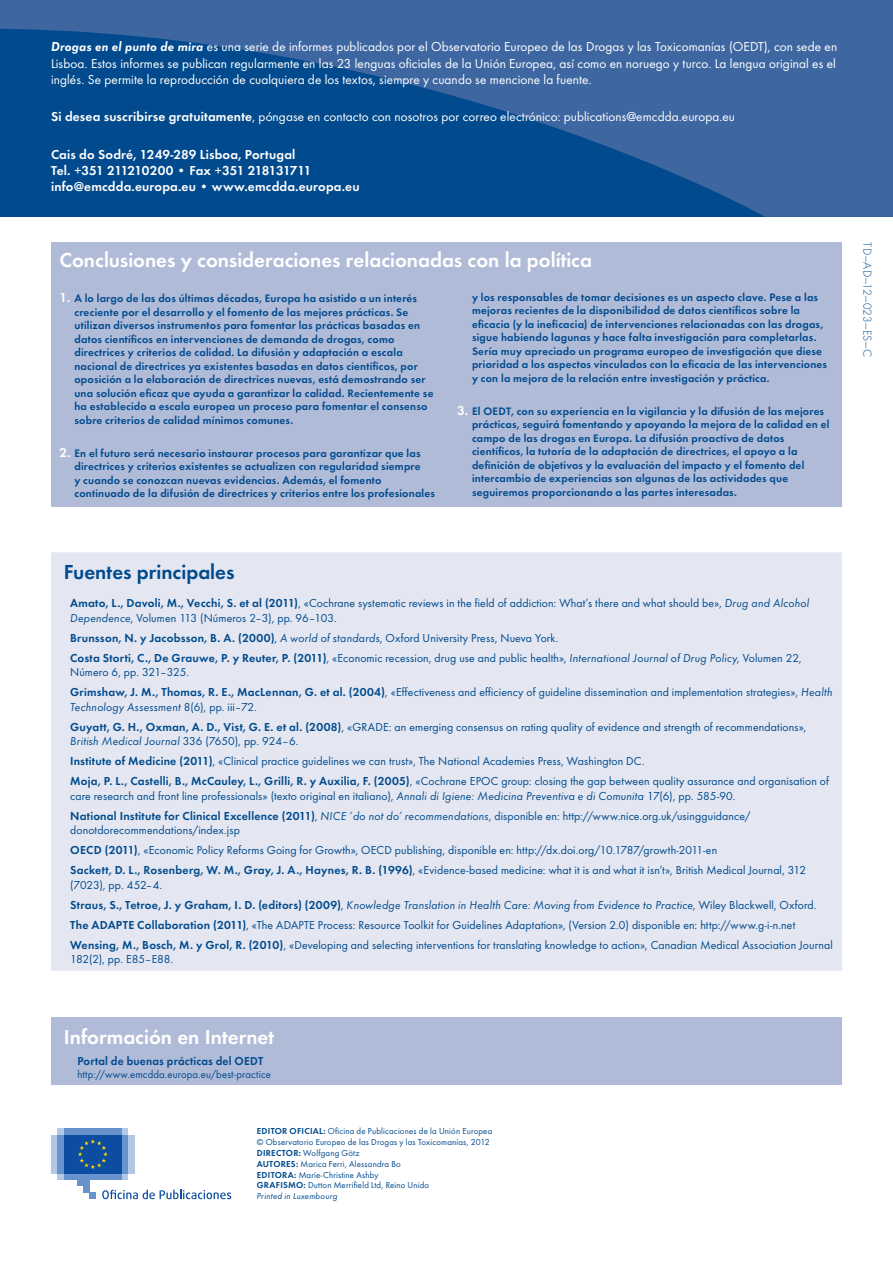
<style>
.page{position:relative;width:893px;height:1263px;background:#fff}
.page>*{position:absolute;margin:0;border:0;box-sizing:border-box;transform-origin:0 0}
.Titre_Box_1{font:21px "Futura Dem";color:#fff}
.Titre_Box_2{font:21px "Futura Dem";color:#004a8d}
.Header_page_4{font:13.5px/16.2px "Futura Boo";letter-spacing:.01em;color:#fff;text-align:justify}
.Header_page_4-2{font:13.5px/16.2px "Futura Dem";letter-spacing:.01em;color:#fff}
.Texte_Box_2{font:12px/14.4px "Futura Boo";letter-spacing:.015em;color:#004a8d}
.Texte_Box_2-2{font:12px "Futura Boo Obl";letter-spacing:.015em;color:#004a8d}
.Texte_Box_Web_Inform{font:12px "Futura Dem";letter-spacing:.015em;color:#004a8d}
.Texte_page_interieur{font:300 12px "Futura";letter-spacing:.005em;color:#004a8d}
.Texte_box_1{font:11.25px/13.5px "Futura Dem";letter-spacing:.02em;color:#004a8d}
.Texte_Box_Web_Inform-2{font:11.25px "Futura Boo";letter-spacing:.015em;color:#004a8d}
.Texte_Ours{font:9px "Futura Boo";letter-spacing:.02em;color:#004a8d}
.Texte_Ours-2{font:9px "Futura Boo Obl";letter-spacing:.02em;color:#004a8d}
.s1{font-family:"Futura Dem Obl"}
.s2{font-family:"Futura Dem"}
.s3{font-size:13.5px;color:#fff}
.s4{font-family:"Futura Boo Obl"}
.s5{font-family:"Futura Boo"}
</style>
<div class="page">
<svg style="left:0;top:0;width:893px;height:217px;background:#1f5897"></svg>
<div style="left:51px;top:552px;width:791px;height:419px;background:#e4e7f1"></div>
<div style="left:51px;top:1017px;width:791px;height:68px;background:#b0bbd8"></div>
<div style="left:57px;top:1173px;width:71px;height:7px;background:#b3c8e5"></div>
<div style="left:57px;top:1128px;width:71px;height:7px;background:#b3c8e5"></div>
<div style="left:64px;top:1128px;width:58px;height:7px;background:#6892cc"></div>
<div style="left:64px;top:1173px;width:58px;height:7px;background:#6892cc"></div>
<div style="left:122px;top:1135px;width:6px;height:38px;background:#6892cc"></div>
<div style="left:128px;top:1135px;width:7px;height:38px;background:#b3c8e5"></div>
<div style="left:57px;top:1135px;width:7px;height:38px;background:#6892cc"></div>
<div style="left:51px;top:1135px;width:6px;height:38px;background:#b3c8e5"></div>
<div style="left:77px;top:1173px;width:13px;height:13px;background:#6892cc"></div>
<div style="left:83px;top:1173px;width:7px;height:19px;background:#6892cc"></div>
<div style="left:90px;top:1192px;width:6px;height:7px;background:#6892cc"></div>
<div style="left:64px;top:1135px;width:58px;height:38px;background:#0d4da1"></div>
<svg style="left:78px;top:1139px;width:30px;height:30px"></svg>
<svg style="left:102px;top:1190px;width:129px;height:9px"></svg>
<div style="left:51px;top:242px;width:791px;height:264px;background:#b0bbd8"></div>
<p class="Header_page_4" style="left:51px;top:39px;width:788px"><span class="s1">Drogas en el punto de mira</span> es una serie de informes publicados por el Observatorio Europeo de las Drogas y las Toxicomanías (OEDT), con sede en Lisboa. Estos informes se publican regularmente en las 23 lenguas oficiales de la Unión Europea, así como en noruego y turco. La lengua original es el inglés. Se permite la reproducción de cualquiera de los textos, siempre y cuando se mencione la fuente.</p>
<p class="Header_page_4" style="left:51px;top:109px;width:686px"><span class="s2">Si desea suscribirse gratuitamente</span>, póngase en contacto con nosotros por correo electrónico: publications@emcdda.europa.eu</p>
<p class="Header_page_4-2" style="left:51px;top:145px;width:310px">Cais do Sodré, 1249-289 Lisboa, Portugal<br>Tel. +351 211210200 • Fax +351 218131711 info@emcdda.europa.eu • www.emcdda.europa.eu</p>
<p class="Titre_Box_1" style="left:60px;top:244px;width:534px">Conclusiones y consideraciones relacionadas con la política</p>
<p class="Texte_box_1" style="left:74px;top:291px;width:361px;text-indent:-15px"><span class="s3">1.</span> A lo largo de las dos últimas décadas, Europa ha asistido a un interés creciente por el desarrollo y el fomento de las mejores prácticas. Se utilizan diversos instrumentos para fomentar las prácticas basadas en datos científicos en intervenciones de demanda de drogas, como directrices y criterios de calidad. La difusión y adaptación a escala nacional de directrices ya existentes basadas en datos científicos, por oposición a la elaboración de directrices nuevas, está demostrando ser una solución eficaz que ayuda a garantizar la calidad. Recientemente se ha establecido a escala europea un proceso para fomentar el consenso sobre criterios de calidad mínimos comunes.</p>
<p class="Texte_box_1" style="left:74px;top:446px;width:362px;text-indent:-15px"><span class="s3">2.</span> En el futuro será necesario instaurar procesos para garantizar que las directrices y criterios existentes se actualizen con regularidad siempre<br>y cuando se conozcan nuevas evidencias. Además, el fomento continuado de la difusión de directrices y criterios entre los profesionales</p>
<p class="Texte_box_1" style="left:472px;top:289px;width:357px">y los responsables de tomar decisiones es un aspecto clave. Pese a las mejoras recientes de la disponibilidad de datos científicos sobre la eficacia (y la ineficacia) de intervenciones relacionadas con las drogas, sigue habiendo lagunas y hace falta investigación para completarlas.<br>Sería muy apreciado un programa europeo de investigación que diese prioridad a los aspectos vinculados con la eficacia de las intervenciones y con la mejora de la relación entre investigación y práctica.</p>
<p class="Texte_box_1" style="left:472px;top:403px;width:359px;text-indent:-15px"><span class="s3">3.</span> El OEDT, con su experiencia en la vigilancia y la difusión de las mejores prácticas, seguirá fomentando y apoyando la mejora de la calidad en el campo de las drogas en Europa. La difusión proactiva de datos científicos, la tutoría de la adaptación de directrices, el apoyo a la definición de objetivos y la evaluación del impacto y el fomento del intercambio de experiencias son algunas de las actividades que seguiremos proporcionando a las partes interesadas.</p>
<p class="Titre_Box_2" style="left:64px;top:556px;width:172px">Fuentes principales</p>
<p class="Texte_Box_2" style="left:70px;top:596px;width:741px"><span class="s2">Amato, L., Davoli, M., Vecchi, S. et al (2011)</span>, «Cochrane systematic reviews in the field of addiction: What’s there and what should be», <span class="s4">Drug and Alcohol<br>Dependence</span>, Volumen 113 (Números 2–3), pp. 96–103.</p>
<p class="Texte_Box_2" style="left:70px;top:630px;width:490px"><span class="s2">Brunsson, N. y Jacobsson, B. A. (2000)</span>, <span class="s4">A world of standards</span>, Oxford University Press, Nueva York.</p>
<p class="Texte_Box_2" style="left:70px;top:650px;width:733px"><span class="s2">Costa Storti, C., De Grauwe, P. y Reuter, P. (2011)</span>, «Economic recession, drug use and public health», <span class="s4">International Journal of Drug Policy</span>, Volumen 22,<br>Número 6, pp. 321–325.</p>
<p class="Texte_Box_2" style="left:70px;top:685px;width:764px"><span class="s2">Grimshaw, J. M., Thomas, R. E., MacLennan, G. et al. (2004)</span>, «Effectiveness and efficiency of guideline dissemination and implementation strategies», <span class="s4">Health<br>Technology Assessment</span> 8(6), pp. iii–72.</p>
<p class="Texte_Box_2" style="left:70px;top:719px;width:738px"><span class="s2">Guyatt, G. H., Oxman, A. D., Vist, G. E. et al. (2008)</span>, «GRADE: an emerging consensus on rating quality of evidence and strength of recommendations»,<br><span class="s4">British Medical Journal</span> 336 (7650), pp. 924–6.</p>
<p class="Texte_Box_2" style="left:70px;top:754px;width:576px"><span class="s2">Institute of Medicine (2011)</span>, «Clinical practice guidelines we can trust», The National Academies Press, Washington DC.</p>
<p class="Texte_Box_2" style="left:70px;top:774px;width:760px"><span class="s2">Moja, P. L., Castelli, B., McCauley, L., Grilli, R. y Auxilia, F. (2005)</span>, «Cochrane EPOC group: closing the gap between quality assurance and organisation of care research and front line professionals» (texto original en italiano), <span class="s4">Annali di Igiene: Medicina Preventiva e di Comunita</span> 17(6), pp. 585-90.</p>
<p class="Texte_Box_2" style="left:70px;top:808px;width:682px"><span class="s2">National Institute for Clinical Excellence (2011)</span>, <span class="s4">NICE ‘do not do’ recommendations</span>, disponible en: http://www.nice.org.uk/usingguidance/ donotdorecommendations/index.jsp</p>
<p class="Texte_Box_2" style="left:70px;top:843px;width:648px"><span class="s2">OECD (2011)</span>, «Economic Policy Reforms Going for Growth», OECD publishing, disponible en: http://dx.doi.org/10.1787/growth-2011-en</p>
<p class="Texte_Box_2" style="left:70px;top:863px;width:737px"><span class="s2">Sackett, D. L., Rosenberg, W. M., Gray, J. A., Haynes, R. B. (1996)</span>, «Evidence-based medicine: what it is and what it isn’t», British Medical Journal, 312 (7023), pp. 452–4.</p>
<p class="Texte_Box_2-2" style="left:70px;top:897px;width:748px"><span class="s2">Straus, S., Tetroe, J. y Graham, I. D. (editors) (2009)</span><span class="s5">,</span> Knowledge Translation in Health Care: Moving from Evidence to Practice<span class="s5">, Wiley Blackwell, Oxford.</span></p>
<p class="Texte_Box_2" style="left:70px;top:917px;width:727px"><span class="s2">The ADAPTE Collaboration (2011)</span>, «The ADAPTE Process: Resource Toolkit for Guidelines Adaptation», (Version 2.0) disponible en: http://www.g-i-n.net</p>
<p class="Texte_Box_2" style="left:70px;top:937px;width:764px"><span class="s2">Wensing, M., Bosch, M. y Grol, R. (2010)</span>, «Developing and selecting interventions for translating knowledge to action», Canadian Medical Association Journal<br>182(2), pp. E85–E88.</p>
<p class="Titre_Box_1" style="left:64px;top:1021px;width:212px">Información en Internet</p>
<p class="Texte_Box_Web_Inform" style="left:77px;top:1052px;width:187px">Portal de buenas prácticas del OEDT</p>
<p class="Texte_Box_Web_Inform-2" style="left:77px;top:1068px;width:195px">http://www.emcdda.europa.eu/best‑practice</p>
<p class="Texte_Ours" style="left:257px;top:1126px;width:237px"><span class="s2">EDITOR OFICIAL:</span> Oficina de Publicaciones de la Unión Europea</p>
<p class="Texte_Ours" style="left:257px;top:1137px;width:235px">© Observatorio Europeo de las Drogas y las Toxicomanías, 2012</p>
<p class="Texte_Ours" style="left:257px;top:1147px;width:104px"><span class="s2">DIRECTOR:</span> Wolfgang Götz</p>
<p class="Texte_Ours" style="left:257px;top:1158px;width:146px"><span class="s2">AUTORES:</span> Marica Ferri, Alessandra Bo</p>
<p class="Texte_Ours" style="left:257px;top:1169px;width:123px"><span class="s2">EDITORA:</span> Marie-Christine Ashby</p>
<p class="Texte_Ours" style="left:257px;top:1180px;width:174px"><span class="s2">GRAFISMO:</span> Dutton Merrifield Ltd, Reino Unido</p>
<p class="Texte_Ours-2" style="left:257px;top:1191px;width:82px">Printed in Luxembourg</p>
<p class="Texte_page_interieur" style="left:874px;top:242px;width:116px;rotate:90deg">TD—AD—12—023—ES—C</p>
</div>
